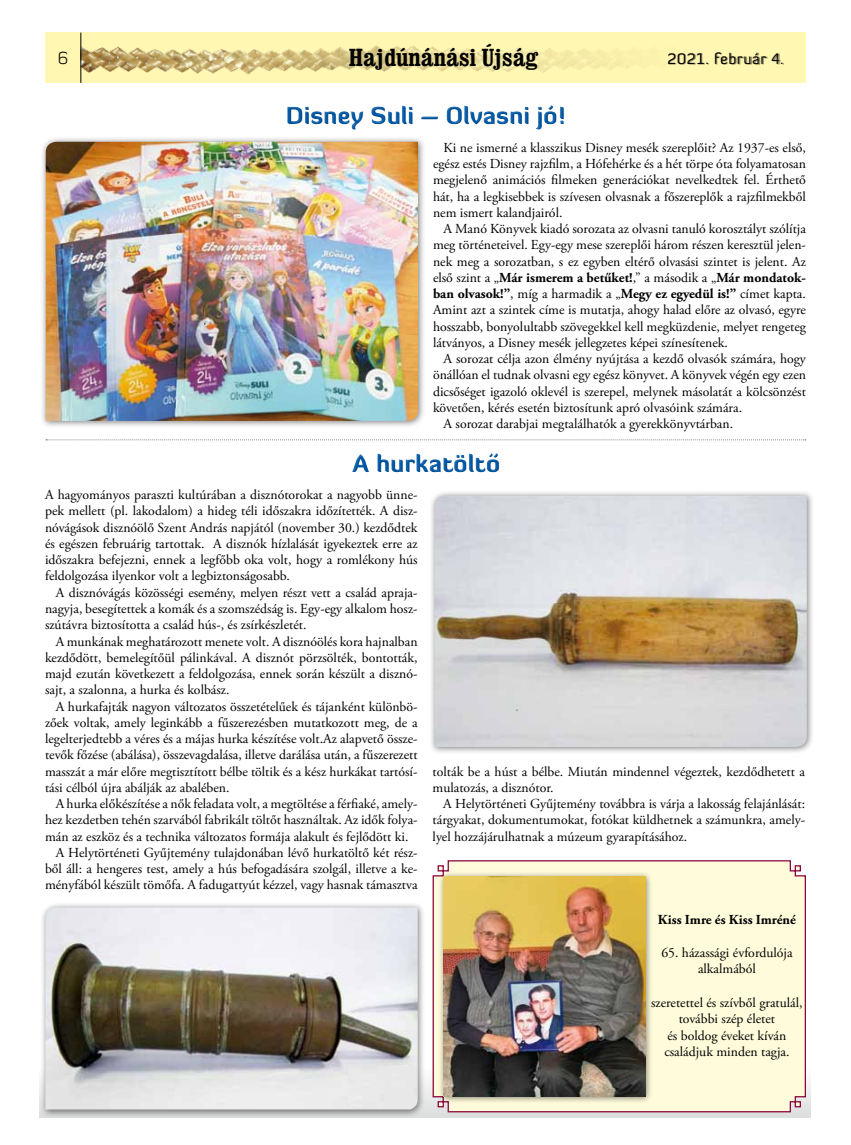
<style>
.page{position:relative;width:851px;height:1145px;background:#fff}
.page>*{position:absolute;margin:0;border:0;box-sizing:border-box;transform-origin:0 0}
.t1{font:700 condensed 25px "Clarendon";color:#000}
.t2{font:900 23.75px "Diavlo";color:#0057a3}
.t3{font:300 17.5px "Diavlo";color:#000}
.t4{font:15px "Diavlo";letter-spacing:.045em;color:#000}
.t5{font:13.75px/16.2px "Adobe Garamond Pro";color:#000;text-align:justify}
.t6{font:700 13.75px "Adobe Garamond Pro";color:#000}
.s1{font-weight:700}
</style>
<div class="page">
<div style="left:45px;top:33px;width:760px;height:50px;background:#fff7b2"></div>
<img style="left:81px;top:38px;width:548px;height:44px">
<hr style="left:80px;top:33px;width:1px;height:50px;background:#000">
<div style="left:668px;top:52px;width:116px;height:13px;background:#000;opacity:.5"></div>
<div style="left:40px;top:1063px;width:771px;height:54px;background:linear-gradient(to bottom,#fff,#dddede)"></div>
<div style="left:285px;top:105px;width:281px;height:27px;background:#000;opacity:.4"></div>
<div style="left:40px;top:136px;width:386px;height:293px;background:#000;opacity:.5"></div>
<img style="left:46px;top:142px;width:372px;height:279px">
<svg style="left:46px;top:439px;width:759px;height:1px"></svg>
<div style="left:351px;top:453px;width:150px;height:22px;background:#000;opacity:.4"></div>
<div style="left:428px;top:490px;width:386px;height:264px;background:#000;opacity:.5"></div>
<img style="left:434px;top:496px;width:372px;height:251px">
<div style="left:40px;top:901px;width:385px;height:216px;background:#000;opacity:.5"></div>
<img style="left:45px;top:907px;width:372px;height:202px">
<svg style="left:432px;top:860px;width:374px;height:253px;background:#faf1d5"></svg>
<div style="left:437px;top:870px;width:216px;height:234px;background:#000;opacity:.5"></div>
<img style="left:443px;top:876px;width:202px;height:220px">
<p class="t3" style="left:58px;top:47px;width:12px">6</p>
<h1 class="t1" style="left:349px;top:42px;width:191px">Hajdúnánási Újság</h1>
<p class="t4" style="left:667px;top:49px;width:118px">2021. február 4.</p>
<h2 class="t2" style="left:285px;top:100px;width:281px">Disney Suli – Olvasni jó!</h2>
<p class="t5" style="left:433px;top:140px;width:374px;text-indent:11px">Ki ne ismerné a klasszikus Disney mesék szereplőit? Az 1937-es első, egész estés Disney rajzfilm, a Hófehérke és a hét törpe óta folyamatosan megjelenő animációs filmeken generációkat nevelkedtek fel. Érthető hát, ha a legkisebbek is szívesen olvasnak a főszereplők a rajzfilmekből nem ismert kalandjairól.</p>
<p class="t5" style="left:433px;top:221px;width:374px;text-indent:11px">A Manó Könyvek kiadó sorozata az olvasni tanuló korosztályt szólítja meg történeteivel. Egy-egy mese szereplői három részen keresztül jelen&shy;nek meg a sorozatban, s ez egyben eltérő olvasási szintet is jelent. Az első szint a „<span class="s1">Már ismerem a betűket!</span>,” a második a „<span class="s1">Már mondatok&shy;ban olvasok!”</span>, míg a harmadik a „<span class="s1">Megy ez egyedül is!”</span> címet kapta.<br>Amint azt a szintek címe is mutatja, ahogy halad előre az olvasó, egyre hosszabb, bonyolultabb szövegekkel kell megküzdenie, melyet rengeteg látványos, a Disney mesék jellegzetes képei színesítenek.</p>
<p class="t5" style="left:443px;top:351px;width:364px">A sorozat célja azon élmény nyújtása a kezdő olvasók számára, hogy</p>
<p class="t5" style="left:433px;top:367px;width:374px">önállóan el tudnak olvasni egy egész könyvet. A könyvek végén egy ezen</p>
<p class="t5" style="left:433px;top:383px;width:374px">dicsőséget igazoló oklevél is szerepel, melynek másolatát a kölcsönzést</p>
<p class="t5" style="left:433px;top:400px;width:311px">követően, kérés esetén biztosítunk apró olvasóink számára.</p>
<p class="t5" style="left:443px;top:416px;width:291px">A sorozat darabjai megtalálhatók a gyerekkönyvtárban.</p>
<h2 class="t2" style="left:352px;top:448px;width:149px">A hurkatöltő</h2>
<p class="t5" style="left:45px;top:487px;width:374px">A hagyományos paraszti kultúrában a disznótorokat a nagyobb ünne&shy;pek mellett (pl. lakodalom) a hideg téli időszakra időzítették. A disz&shy;nóvágások disznóölő Szent András napjától (november 30.) kezdődtek és egészen februárig tartottak. A disznók hízlalását igyekeztek erre az időszakra befejezni, ennek a legfőbb oka volt, hogy a romlékony hús feldolgozása ilyenkor volt a legbiztonságosabb.</p>
<p class="t5" style="left:45px;top:584px;width:374px;text-indent:11px">A disznóvágás közösségi esemény, melyen részt vett a család apraja&shy;nagyja, besegítettek a komák és a szomszédság is. Egy-egy alkalom hos - szútávra biztosította a család hús-, és zsírkészletét.</p>
<p class="t5" style="left:45px;top:633px;width:374px;text-indent:11px">A munkának meghatározott menete volt. A disznóölés kora hajnalban kezdődött, bemelegítőül pálinkával. A disznót pörzsölték, bontották, majd ezután következett a feldolgozása, ennek során készült a disznó&shy;sajt, a szalonna, a hurka és kolbász.</p>
<p class="t5" style="left:45px;top:698px;width:374px;text-indent:11px">A hurkafajták nagyon változatos összetételűek és tájanként különbö&shy;zőek voltak, amely leginkább a fűszerezésben mutatkozott meg, de a legelterjedtebb a véres és a májas hurka készítése volt.Az alapvető össze&shy;tevők főzése (abálása), összevagdalása, illetve darálása után, a fűszerezett masszát a már előre megtisztított bélbe töltik és a kész hurkákat tartósí&shy;tási célból újra abálják az abalében.</p>
<p class="t5" style="left:56px;top:796px;width:363px">A hurka előkészítése a nők feladata volt, a megtöltése a férfiaké, amely-</p>
<p class="t5" style="left:45px;top:812px;width:374px">hez kezdetben tehén szarvából fabrikált töltőt használtak. Az idők folya-</p>
<p class="t5" style="left:45px;top:828px;width:365px">mán az eszköz és a technika változatos formája alakult és fejlődött ki.</p>
<p class="t5" style="left:56px;top:845px;width:363px">A Helytörténeti Gyűjtemény tulajdonában lévő hurkatöltő két rész-</p>
<p class="t5" style="left:45px;top:861px;width:374px">ből áll: a hengeres test, amely a hús befogadására szolgál, illetve a ke-</p>
<p class="t5" style="left:45px;top:877px;width:374px">ményfából készült tömőfa. A fadugattyút kézzel, vagy hasnak támasztva</p>
<p class="t5" style="left:432px;top:763px;width:374px">tolták be a húst a bélbe. Miután mindennel végeztek, kezdődhetett a mulatozás, a disznótor.</p>
<p class="t5" style="left:432px;top:796px;width:374px;text-indent:11px">A Helytörténeti Gyűjtemény továbbra is várja a lakosság felajánlását: tárgyakat, dokumentumokat, fotókat küldhetnek a számunkra, amel - lyel hozzájárulhatnak a múzeum gyarapításához.</p>
<p class="t6" style="left:658px;top:911px;width:139px">Kiss Imre és Kiss Imréné</p>
<p class="t5" style="left:661px;top:944px;width:133px;text-align:center">65. házassági évfordulója alkalmából</p>
<p class="t5" style="left:651px;top:995px;width:153px;text-align:center">szeretettel és szívből gratulál, további szép életet<br>és boldog éveket kíván családjuk minden tagja.</p>
</div>
